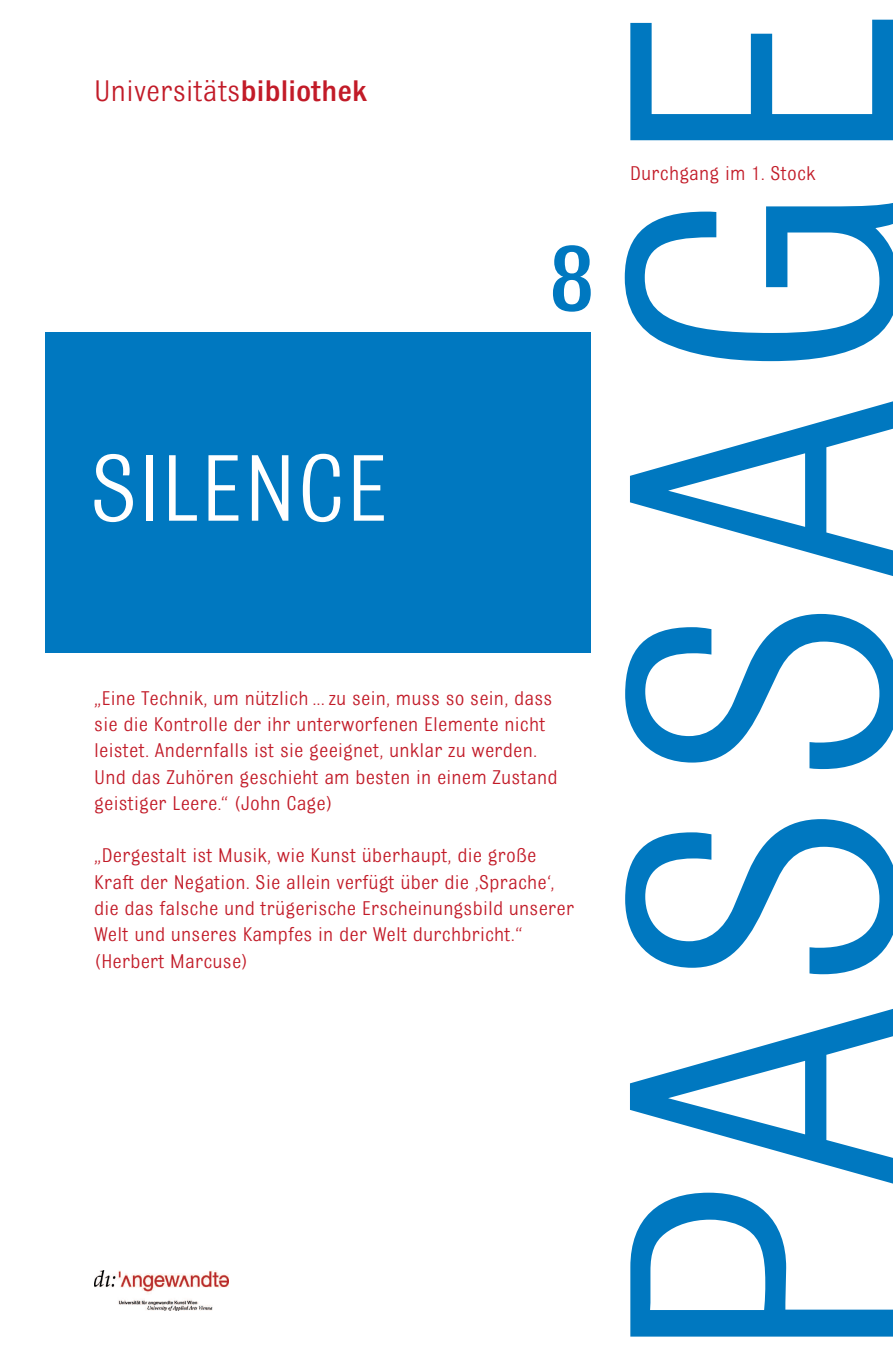
<style>
.page{position:relative;width:893px;height:1365px;background:#fff}
.page>*{position:absolute;margin:0;border:0;box-sizing:border-box;transform-origin:0 0}
.t1{font:401.62px "Bulldog";letter-spacing:.025em;color:#0078c0}
.t2{font:99.75px "Bulldog";letter-spacing:.01em;color:#fff}
.t3{font:500 99.75px "Bulldog";color:#0078c0}
.t4{font:31.5px "Bulldog";letter-spacing:.01em;color:#c21b28}
.t5{font:21px/26.2px "Bulldog";letter-spacing:.01em;color:#c21b28}
.s1{font-weight:500}
</style>
<div class="page">
<div style="left:45px;top:332px;width:545px;height:320px;background:#0078c0"></div>
<img style="left:95px;top:1270px;width:134px;height:39px">
<h3 class="t4" style="left:94px;top:71px;width:274px">Universitäts<span class="s1">bibliothek</span></h3>
<h2 class="t2" style="left:90px;top:428px;width:300px">SILENCE</h2>
<h2 class="t3" style="left:549px;top:218px;width:48px">8</h2>
<p class="t5" style="left:94px;top:684px;width:465px">„Eine Technik, um nützlich ... zu sein, muss so sein, dass sie die Kontrolle der ihr unterworfenen Elemente nicht leistet. Andernfalls ist sie geeignet, unklar zu werden.<br>Und das Zuhören geschieht am besten in einem Zustand geistiger Leere.“ (John Cage)</p>
<p class="t5" style="left:94px;top:842px;width:482px">„Dergestalt ist Musik, wie Kunst überhaupt, die große Kraft der Negation. Sie allein verfügt über die ,Sprache‘, die das falsche und trügerische Erscheinungsbild unserer Welt und unseres Kampfes in der Welt durchbricht.“ (Herbert Marcuse)</p>
<h1 class="t1" style="left:520px;top:1367px;width:1368px;rotate:-90deg">PASSAGE</h1>
<p class="t5" style="left:630px;top:159px;width:187px">Durchgang im 1. Stock</p>
</div>
